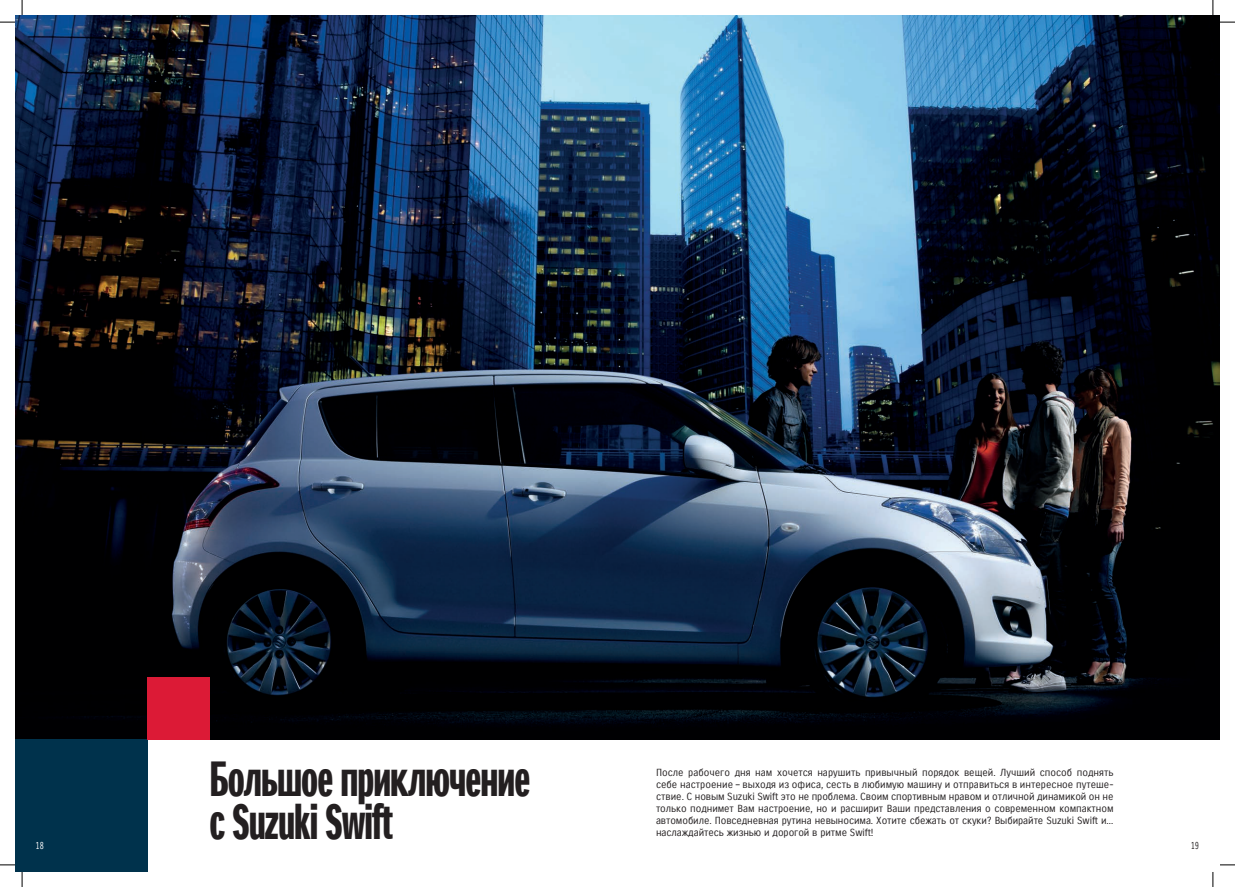
<style>
.page{position:relative;width:1235px;height:887px;background:#fff}
.page>*{position:absolute;margin:0;border:0;box-sizing:border-box;transform-origin:0 0}
.t1{font:48px/43px "Suzuki PRO Headline";letter-spacing:-.025em;color:#231f20;scale:.85 1}
.t2{font:10px/12px "Suzuki PRO Regular";letter-spacing:-.01em;color:#231f20;text-align:justify}
.t3{font:10px "Suzuki PRO Regular";color:#fff;scale:.76 1}
.t4{font:10px "Suzuki PRO Regular";letter-spacing:-.01em;color:#231f20;scale:.76 1}
</style>
<div class="page">
<img style="left:15px;top:15px;width:1204px;height:724px">
<div style="left:15px;top:739px;width:132px;height:132px;background:#00324c"></div>
<div style="left:147px;top:676px;width:63px;height:63px;background:#dc1a36"></div>
<svg style="left:0;top:21px;width:15px;height:2px"></svg>
<svg style="left:1220px;top:21px;width:15px;height:2px"></svg>
<svg style="left:0;top:864px;width:15px;height:1px"></svg>
<svg style="left:1220px;top:864px;width:15px;height:1px"></svg>
<svg style="left:21px;top:0;width:2px;height:15px"></svg>
<svg style="left:21px;top:871px;width:2px;height:15px"></svg>
<svg style="left:1212px;top:0;width:1px;height:15px"></svg>
<svg style="left:1212px;top:872px;width:1px;height:14px"></svg>
<h1 class="t1" style="left:210px;top:757px;width:379px">Большое приключение с Suzuki Swift</h1>
<p class="t2" style="left:656px;top:766px;width:459px">После рабочего дня нам хочется нарушить привычный порядок вещей. Лучший способ поднять себе настроение – выходя из офиса, сесть в любимую машину и отправиться в интересное путеше&shy;ствие. С новым Suzuki Swift это не проблема. Своим спортивным нравом и отличной динамикой он не только поднимет Вам настроение, но и расширит Ваши представления о современном компактном автомобиле. Повседневная рутина невыносима. Хотите сбежать от скуки? Выбирайте Suzuki Swift и… наслаждайтесь жизнью и дорогой в ритме Swift!</p>
<p class="t3" style="left:36px;top:839px;width:12px">18</p>
<p class="t4" style="left:1191px;top:839px;width:12px">19</p>
</div>
